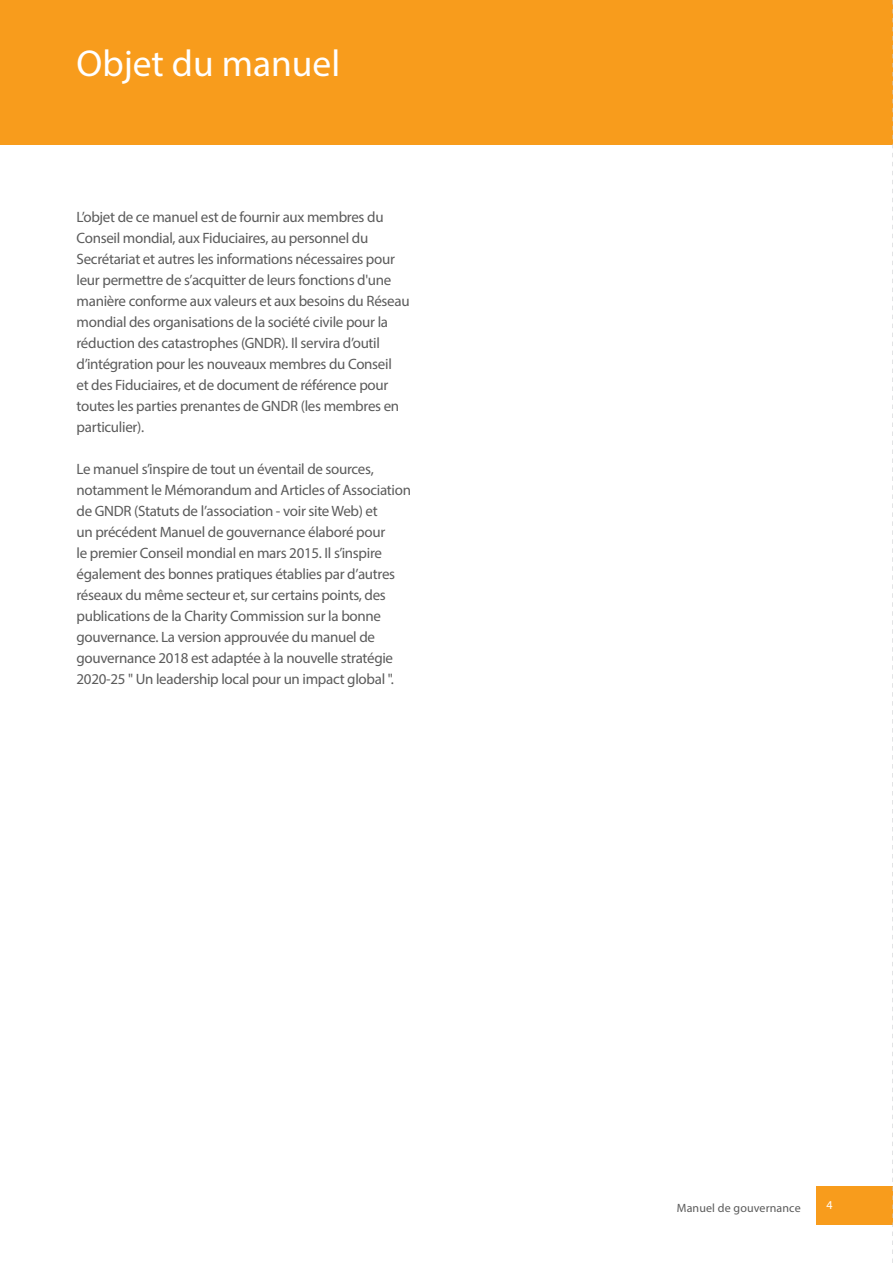
<style>
.page{position:relative;width:893px;height:1263px;background:#fff}
.page>*{position:absolute;margin:0;border:0;box-sizing:border-box;transform-origin:0 0}
.Chapter_heading{font:37.5px "Myriad Pro";color:#fff}
.Body_text{font:15px/21px "Myriad Pro";letter-spacing:-.02em;color:#5b5b5b}
.t1{font:12px "Myriad Pro";letter-spacing:.01em;color:#5b5b5b}
.t2{font:12px "Myriad Pro";color:#fff}
</style>
<div class="page">
<div style="left:816px;top:1186px;width:77px;height:39px;background:#f89c1c"></div>
<div style="left:0;top:0;width:893px;height:145px;background:#f89c1c"></div>
<svg style="left:892px;top:0;width:1px;height:1263px"></svg>
<p class="Chapter_heading" style="left:77px;top:40px;width:265px">Objet du manuel</p>
<p class="Body_text" style="left:77px;top:206px;width:335px">L’objet de ce manuel est de fournir aux membres du Conseil mondial, aux Fiduciaires, au personnel du Secrétariat et autres les informations nécessaires pour leur permettre de s’acquitter de leurs fonctions d'une manière conforme aux valeurs et aux besoins du Réseau mondial des organisations de la société civile pour la réduction des catastrophes (GNDR). Il servira d’outil d’intégration pour les nouveaux membres du Conseil<br>et des Fiduciaires, et de document de référence pour toutes les parties prenantes de GNDR (les membres en particulier).</p>
<p class="Body_text" style="left:77px;top:458px;width:336px">Le manuel s’inspire de tout un éventail de sources, notamment le Mémorandum and Articles of Association de GNDR (Statuts de l’association - voir site Web) et<br>un précédent Manuel de gouvernance élaboré pour<br>le premier Conseil mondial en mars 2015. Il s’inspire également des bonnes pratiques établies par d’autres réseaux du même secteur et, sur certains points, des publications de la Charity Commission sur la bonne gouvernance. La version approuvée du manuel de gouvernance 2018 est adaptée à la nouvelle stratégie 2020-25 " Un leadership local pour un impact global ".</p>
<p class="t1" style="left:677px;top:1200px;width:125px">Manuel de gouvernance</p>
<p class="t2" style="left:826px;top:1197px;width:8px">4</p>
</div>
